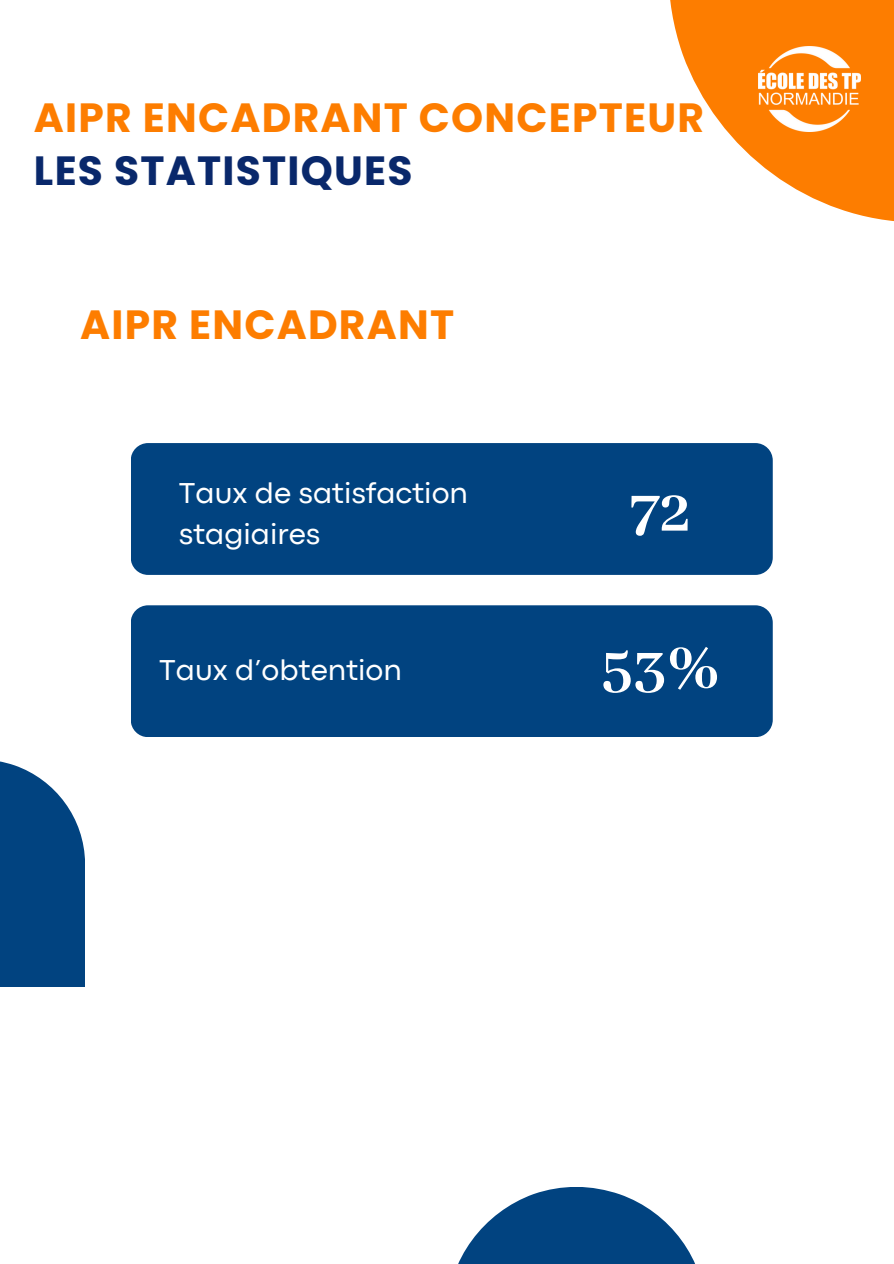
<style>
.page{position:relative;width:894px;height:1264px;background:#fff}
.page>*{position:absolute;margin:0;border:0;box-sizing:border-box;transform-origin:0 0}
.t1{font:700 66.3px "Abhaya Libre";color:#fff}
.t2{font:700 40.8px "Poppins";letter-spacing:.03em;color:#fd7d00}
.t3{font:700 40.8px "Poppins";letter-spacing:.03em;color:#09286b}
.t4{font:30px/41.7px "Codec Pro";color:#fff}
</style>
<div class="page">
<svg style="left:670px;top:0;width:223px;height:221px;fill:#fd7d00"></svg>
<div style="left:0;top:759px;width:85px;height:228px;background:#014380"></div>
<svg style="left:458px;top:1187px;width:237px;height:76px;fill:#014380"></svg>
<div style="left:131px;top:443px;width:641px;height:132px;background:#014380;border-radius:17px"></div>
<div style="left:131px;top:605px;width:641px;height:132px;background:#014380;border-radius:17px"></div>
<img style="left:758px;top:47px;width:101px;height:84px">
<p class="t2" style="left:34px;top:89px;width:671px">AIPR ENCADRANT CONCEPTEUR</p>
<h2 class="t3" style="left:34px;top:143px;width:380px">LES STATISTIQUES</h2>
<p class="t2" style="left:80px;top:296px;width:375px">AIPR ENCADRANT</p>
<h1 class="t4" style="left:179px;top:474px;width:291px">Taux de satisfaction stagiaires</h1>
<h2 class="t4" style="left:159px;top:651px;width:244px">Taux d’obtention</h2>
<h2 class="t1" style="left:629px;top:475px;width:63px">72</h2>
<p class="t1" style="left:600px;top:632px;width:122px">53%</p>
</div>
